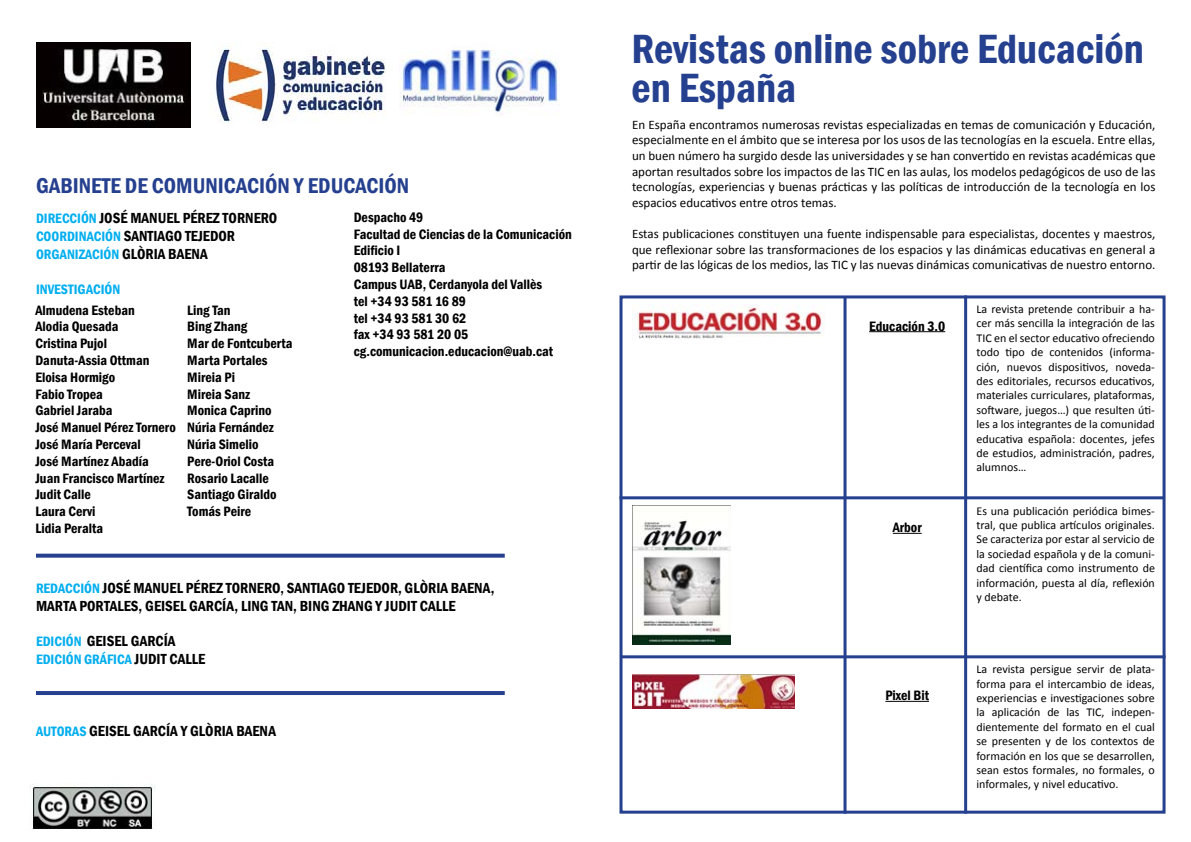
<style>
.page{position:relative;width:1191px;height:842px;background:#fff}
.page>*{position:absolute;margin:0;border:0;box-sizing:border-box;transform-origin:0 0}
.t1{font:600 condensed 42px/39px "Franklin Gothic";color:#25408f}
.t2{font:600 condensed 22px "Franklin Gothic";color:#25408f}
.t3{font:600 condensed 15px/18px "Franklin Gothic";color:#000}
.t4{font:600 condensed 14px/16.8px "Franklin Gothic";color:#000}
.t5{font:600 condensed 14px "Franklin Gothic";color:#00aeef}
.t6{font:13px/15.6px "Calibri";color:#000;text-align:justify}
.t7{font:12px/14.4px "Calibri";color:#000;text-align:justify}
.s1{font-size:14px;color:#00aeef}
.s2{font-size:15px;color:#000}
.s3{font-size:14px}
</style>
<div class="page">
<div style="left:619px;top:295px;width:546px;height:519px;border:3px solid #25408f"></div>
<svg style="left:36px;top:554px;width:469px;height:4px;fill:#25408f"></svg>
<hr style="left:36px;top:691px;width:469px;height:4px;background:#25408f">
<img style="left:36px;top:43px;width:154px;height:85px">
<img style="left:210px;top:46px;width:176px;height:76px">
<img style="left:30px;top:784px;width:126px;height:46px">
<img style="left:632px;top:305px;width:193px;height:34px">
<hr style="left:869px;top:331px;width:76px;height:1px;background:#000">
<svg style="left:892px;top:533px;width:29px;height:1px"></svg>
<hr style="left:885px;top:701px;width:44px;height:1px;background:#000">
<hr style="left:619px;top:496px;width:545px;height:3px;background:#25408f">
<img style="left:632px;top:506px;width:98px;height:138px">
<hr style="left:620px;top:655px;width:545px;height:3px;background:#25408f">
<img style="left:632px;top:674px;width:162px;height:34px">
<hr style="left:843px;top:298px;width:3px;height:516px;background:#25408f">
<hr style="left:964px;top:295px;width:3px;height:519px;background:#25408f">
<img style="left:399px;top:50px;width:160px;height:65px">
<h2 class="t2" style="left:36px;top:171px;width:375px">GABINETE DE COMUNICACIÓN Y EDUCACIÓN</h2>
<p class="t4" style="left:354px;top:208px;width:220px">Despacho 49<br>Facultad de Ciencias de la Comunicación<br>Edificio I<br>08193 Bellaterra<br>Campus UAB, Cerdanyola del Vallès<br>tel +34 93 581 16 89<br>tel +34 93 581 30 62<br>fax +34 93 581 20 05 cg.comunicacion.educacion@uab.cat</p>
<p class="t3" style="left:36px;top:209px;width:243px"><span class="s1">DIRECCIÓN</span> JOSÉ MANUEL PÉREZ TORNERO<br><span class="s1">COORDINACIÓN</span> SANTIAGO TEJEDOR</p>
<p class="t5" style="left:36px;top:245px;width:173px">ORGANIZACIÓN <span class="s2">GLÒRIA BAENA</span></p>
<p class="t5" style="left:36px;top:280px;width:86px">INVESTIGACIÓN</p>
<p class="t4" style="left:35px;top:301px;width:142px">Almudena Esteban<br>Alodia Quesada<br>Cristina Pujol<br>Danuta-Assia Ottman<br>Eloisa Hormigo<br>Fabio Tropea<br>Gabriel Jaraba<br>José Manuel Pérez Tornero<br>José María Perceval<br>José Martínez Abadía<br>Juan Francisco Martínez<br>Judit Calle<br>Laura Cervi<br>Lidia Peralta</p>
<p class="t4" style="left:187px;top:301px;width:107px">Ling Tan<br>Bing Zhang<br>Mar de Fontcuberta<br>Marta Portales<br>Mireia Pi<br>Mireia Sanz<br>Monica Caprino<br>Núria Fernández<br>Núria Simelio<br>Pere-Oriol Costa<br>Rosario Lacalle<br>Santiago Giraldo<br>Tomás Peire</p>
<p class="t3" style="left:36px;top:579px;width:460px"><span class="s1">REDACCIÓN</span> JOSÉ MANUEL PÉREZ TORNERO<span class="s3">,</span> SANTIAGO TEJEDOR, GLÒRIA BAENA,<br>MARTA PORTALES, GEISEL GARCÍA, LING TAN, BING ZHANG Y JUDIT CALLE</p>
<p class="t3" style="left:36px;top:632px;width:141px"><span class="s1">EDICIÓN</span> GEISEL GARCÍA</p>
<p class="t5" style="left:36px;top:650px;width:171px">EDICIÓN GRÁFICA <span class="s2">JUDIT CALLE</span></p>
<p class="t3" style="left:36px;top:722px;width:241px"><span class="s1">AUTORAS</span> GEISEL GARCÍA Y GLÒRIA BAENA</p>
<h1 class="t1" style="left:631px;top:29px;width:514px">Revistas online sobre Educación en España</h1>
<p class="t6" style="left:632px;top:117px;width:525px">En España encontramos numerosas revistas especializadas en temas de comunicación y Educación, especialmente en el ámbito que se interesa por los usos de las tecnologías en la escuela. Entre ellas, un buen número ha surgido desde las universidades y se han convertido en revistas académicas que aportan resultados sobre los impactos de las TIC en las aulas, los modelos pedagógicos de uso de las tecnologías, experiencias y buenas prácticas y las políticas de introducción de la tecnología en los espacios educativos entre otros temas.</p>
<p class="t6" style="left:632px;top:226px;width:525px">Estas publicaciones constituyen una fuente indispensable para especialistas, docentes y maestros, que reflexionar sobre las transformaciones de los espacios y las dinámicas educativas en general a partir de las lógicas de los medios, las TIC y las nuevas dinámicas comunicativas de nuestro entorno.</p>
<p class="t4" style="left:869px;top:317px;width:78px">Educación 3.0</p>
<p class="t4" style="left:892px;top:519px;width:30px">Arbor</p>
<p class="t4" style="left:885px;top:687px;width:45px">Pixel Bit</p>
<p class="t7" style="left:976px;top:302px;width:180px">La revista pretende contribuir a ha&shy;cer más sencilla la integración de las TIC en el sector educativo ofreciendo todo tipo de contenidos (informa&shy;ción, nuevos dispositivos, noveda&shy;des editoriales, recursos educativos, materiales curriculares, plataformas, software, juegos…) que resulten úti&shy;les a los integrantes de la comunidad educativa española: docentes, jefes de estudios, administración, padres, alumnos…</p>
<p class="t7" style="left:976px;top:503px;width:180px">Es una publicación periódica bimes&shy;tral, que publica artículos originales.<br>Se caracteriza por estar al servicio de la sociedad española y de la comuni&shy;dad científica como instrumento de información, puesta al día, reflexión y debate.</p>
<p class="t7" style="left:976px;top:662px;width:180px">La revista persigue servir de plata&shy;forma para el intercambio de ideas, experiencias e investigaciones sobre la aplicación de las TIC, indepen&shy;dientemente del formato en el cual se presenten y de los contextos de formación en los que se desarrollen, sean estos formales, no formales, o informales, y nivel educativo.</p>
</div>
